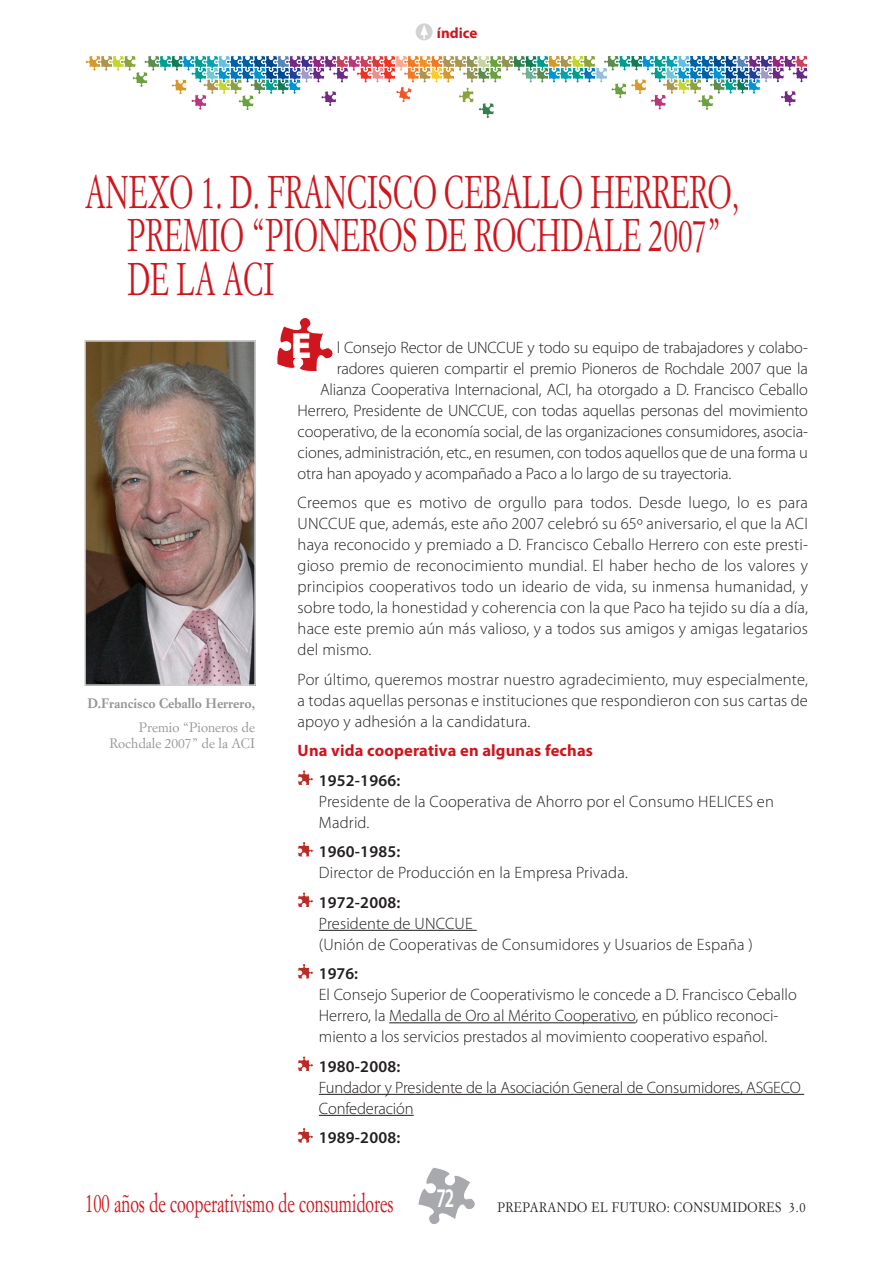
<style>
.page{position:relative;width:893px;height:1263px;background:#fff}
.page>*{position:absolute;margin:0;border:0;box-sizing:border-box;transform-origin:0 0}
.titulo_1{font:45px/43.5px "Simoncini Garamond";color:#cf151d;scale:.65 1}
.t1{font:900 36.6px "Myriad Pro";color:#fff}
.t2{font:600 27px "Myriad Pro";color:#fff;scale:.65 1}
.t3{font:25.5px "Simoncini Garamond";color:#cf151d;scale:.65 1}
.texto{font:300 16.5px/21px "Myriad Pro";letter-spacing:-.01em;color:#231f20;text-align:justify}
.texto-2{font:300 16.5px/21px "Myriad Pro";letter-spacing:.01em;color:#231f20}
.titulo_4{font:700 16.5px "Myriad Pro";letter-spacing:.01em;color:#cf151d}
.texto-3{font:600 16.5px "Myriad Pro";letter-spacing:.01em;color:#231f20}
.t4{font:700 15px "Myriad Pro";color:#cf151d}
.t5{font:13.5px/16.2px "Simoncini Garamond";color:#939598;text-align:right}
.t6{font:13.5px "Simoncini Garamond";letter-spacing:.04em;color:#231f20;scale:.92 1}
.t7{font:700 13.5px "Simoncini Garamond";color:#939598}
.s1{font-weight:600}
</style>
<div class="page">
<svg style="left:418px;top:1168px;width:57px;height:56px"></svg>
<svg style="left:85px;top:55px;width:723px;height:63px"></svg>
<div style="left:416px;top:23px;width:17px;height:17px;background:#d1d2d4;border-radius:50%"></div>
<svg style="left:420px;top:25px;width:8px;height:14px"></svg>
<hr style="left:319px;top:930px;width:158px;height:1px;background:#231f20">
<hr style="left:389px;top:1022px;width:247px;height:1px;background:#231f20">
<hr style="left:319px;top:1094px;width:485px;height:1px;background:#231f20">
<hr style="left:319px;top:1115px;width:95px;height:1px;background:#231f20">
<svg style="left:297px;top:770px;width:17px;height:16px"></svg>
<svg style="left:297px;top:842px;width:17px;height:15px"></svg>
<svg style="left:297px;top:892px;width:17px;height:16px"></svg>
<svg style="left:297px;top:964px;width:17px;height:15px"></svg>
<svg style="left:297px;top:1056px;width:17px;height:16px"></svg>
<svg style="left:297px;top:1128px;width:17px;height:15px"></svg>
<img style="left:87px;top:343px;width:166px;height:340px">
<div style="left:84px;top:340px;width:172px;height:346px;border:2px solid #d1d2d4"></div>
<svg style="left:277px;top:317px;width:56px;height:55px"></svg>
<p class="t4" style="left:437px;top:23px;width:42px">índice</p>
<p class="titulo_1" style="left:128px;top:169px;width:942px;text-indent:-43px">ANEXO 1. D. FRANCISCO CEBALLO HERRERO,<br>PREMIO “PIONEROS DE ROCHDALE 2007”<br>DE LA ACI</p>
<p class="t7" style="left:87px;top:694px;width:169px">D.Francisco Ceballo Herrero,</p>
<p class="t5" style="left:110px;top:719px;width:147px">Premio “Pioneros de<br>Rochdale 2007” de la ACI</p>
<p class="t1" style="left:291px;top:321px;width:22px">E</p>
<p class="texto" style="left:337px;top:336px;width:473px">l Consejo Rector de UNCCUE y todo su equipo de trabajadores y colabo-</p>
<p class="texto" style="left:337px;top:357px;width:473px">radores quieren compartir el premio Pioneros de Rochdale 2007 que la</p>
<p class="texto" style="left:320px;top:378px;width:489px">Alianza Cooperativa Internacional, ACI, ha otorgado a D. Francisco Ceballo</p>
<p class="texto" style="left:298px;top:399px;width:512px">Herrero, Presidente de UNCCUE, con todas aquellas personas del movimiento</p>
<p class="texto" style="left:298px;top:420px;width:512px">cooperativo, de la economía social, de las organizaciones consumidores, asocia-</p>
<p class="texto" style="left:298px;top:441px;width:512px">ciones, administración, etc., en resumen, con todos aquellos que de una forma u</p>
<p class="texto" style="left:298px;top:462px;width:435px">otra han apoyado y acompañado a Paco a lo largo de su trayectoria.</p>
<p class="texto" style="left:298px;top:492px;width:512px">Creemos que es motivo de orgullo para todos. Desde luego, lo es para UNCCUE que, además, este año 2007 celebró su 65º aniversario, el que la ACI haya reconocido y premiado a D. Francisco Ceballo Herrero con este presti&shy;gioso premio de reconocimiento mundial. El haber hecho de los valores y principios cooperativos todo un ideario de vida, su inmensa humanidad, y sobre todo, la honestidad y coherencia con la que Paco ha tejido su día a día, hace este premio aún más valioso, y a todos sus amigos y amigas legatarios del mismo.</p>
<p class="texto" style="left:298px;top:668px;width:512px">Por último, queremos mostrar nuestro agradecimiento, muy especialmente, a todas aquellas personas e instituciones que respondieron con sus cartas de apoyo y adhesión a la candidatura.</p>
<p class="titulo_4" style="left:298px;top:740px;width:297px">Una vida cooperativa en algunas fechas</p>
<p class="texto-2" style="left:319px;top:769px;width:457px"><span class="s1">1952-1966:<br></span>Presidente de la Cooperativa de Ahorro por el Consumo HELICES en<br>Madrid.</p>
<p class="texto-2" style="left:319px;top:841px;width:310px"><span class="s1">1960-1985:<br></span>Director de Producción en la Empresa Privada.</p>
<p class="texto-2" style="left:319px;top:891px;width:435px"><span class="s1">1972-2008:<br></span>Presidente de UNCCUE<br>(Unión de Cooperativas de Consumidores y Usuarios de España )</p>
<p class="texto" style="left:319px;top:963px;width:479px;text-align:left"><span class="s1">1976:<br></span>El Consejo Superior de Cooperativismo le concede a D. Francisco Ceballo Herrero, la Medalla de Oro al Mérito Cooperativo, en público reconoci&shy;miento a los servicios prestados al movimiento cooperativo español.</p>
<p class="texto" style="left:319px;top:1055px;width:483px;text-align:left"><span class="s1">1980-2008:<br></span>Fundador y Presidente de la Asociación General de Consumidores, ASGECO<br>Confederación</p>
<p class="texto-3" style="left:319px;top:1127px;width:83px">1989-2008:</p>
<h3 class="t3" style="left:85px;top:1187px;width:476px">100 años de cooperativismo de consumidores</h3>
<h3 class="t2" style="left:437px;top:1180px;width:29px">72</h3>
<p class="t6" style="left:497px;top:1198px;width:337px">PREPARANDO EL FUTURO: CONSUMIDORES 3.0</p>
</div>
